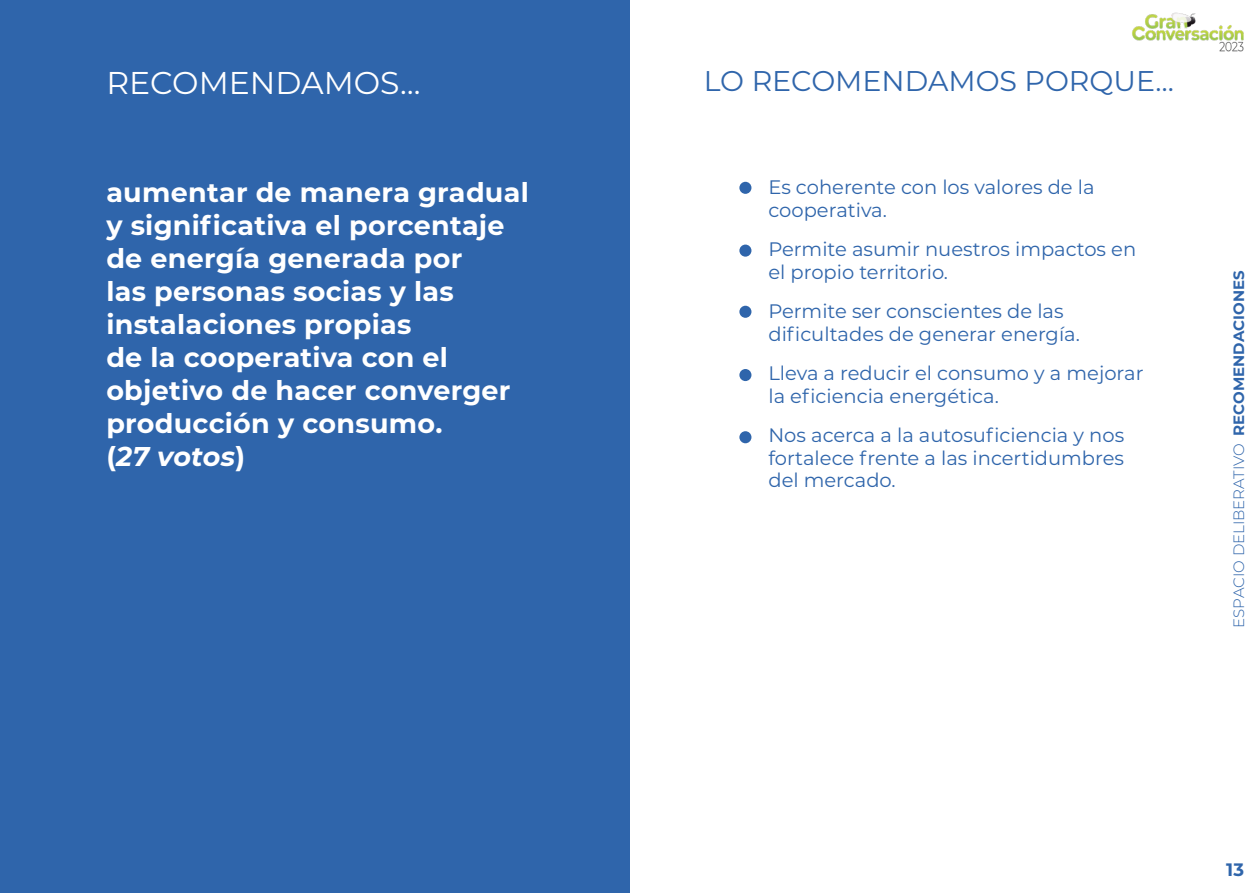
<style>
.page{position:relative;width:1259px;height:893px;background:#fff}
.page>*{position:absolute;margin:0;border:0;box-sizing:border-box;transform-origin:0 0}
.titol2_ok{font:31.5px "Montserrat";color:#fff}
.text_ok{font:28.5px "Montserrat";color:#2f65ab}
.text_ok-2{font:700 27px/33px "Montserrat";letter-spacing:.01em;color:#fff}
.text_ok-3{font:19.5px/22.5px "Montserrat";color:#2f65ab}
.t1{font:700 18px "Montserrat";color:#2f65ab}
.t2{font:300 15px "Montserrat";color:#2f65ab}
.s1{font-style:italic}
.s2{font-weight:700}
</style>
<div class="page">
<img style="left:1132px;top:12px;width:112px;height:40px">
<div style="left:0;top:0;width:629px;height:893px;background:#2f65ab"></div>
<div style="left:739px;top:182px;width:12px;height:12px;background:#2f65ab;border-radius:50%"></div>
<div style="left:739px;top:245px;width:12px;height:12px;background:#2f65ab;border-radius:50%"></div>
<div style="left:739px;top:369px;width:12px;height:12px;background:#2f65ab;border-radius:50%"></div>
<div style="left:739px;top:306px;width:12px;height:12px;background:#2f65ab;border-radius:50%"></div>
<div style="left:739px;top:431px;width:12px;height:12px;background:#2f65ab;border-radius:50%"></div>
<p class="titol2_ok" style="left:106px;top:61px;width:316px">RECOMENDAMOS…</p>
<p class="text_ok-2" style="left:106px;top:174px;width:424px">aumentar de manera gradual y significativa el porcentaje de energía generada por<br>las personas socias y las instalaciones propias<br>de la cooperativa con el objetivo de hacer converger producción y consumo.<br>(<span class="s1">27 votos</span>)</p>
<p class="text_ok" style="left:704px;top:62px;width:471px">LO RECOMENDAMOS PORQUE…</p>
<p class="text_ok-3" style="left:768px;top:175px;width:328px">Es coherente con los valores de la cooperativa.</p>
<p class="text_ok-3" style="left:768px;top:237px;width:369px">Permite asumir nuestros impactos en el propio territorio.</p>
<p class="text_ok-3" style="left:768px;top:299px;width:313px">Permite ser conscientes de las dificultades de generar energía.</p>
<p class="text_ok-3" style="left:768px;top:361px;width:377px">Lleva a reducir el consumo y a mejorar la eficiencia energética.</p>
<p class="text_ok-3" style="left:768px;top:423px;width:357px;text-align:justify">Nos acerca a la autosuficiencia y nos fortalece frente a las incertidumbres del mercado.</p>
<p class="t2" style="left:1228px;top:628px;width:358px;rotate:-90deg">ESPACIO DELIBERATIVO <span class="s2">RECOMENDACIONES</span></p>
<p class="t1" style="left:1226px;top:857px;width:19px">13</p>
</div>
